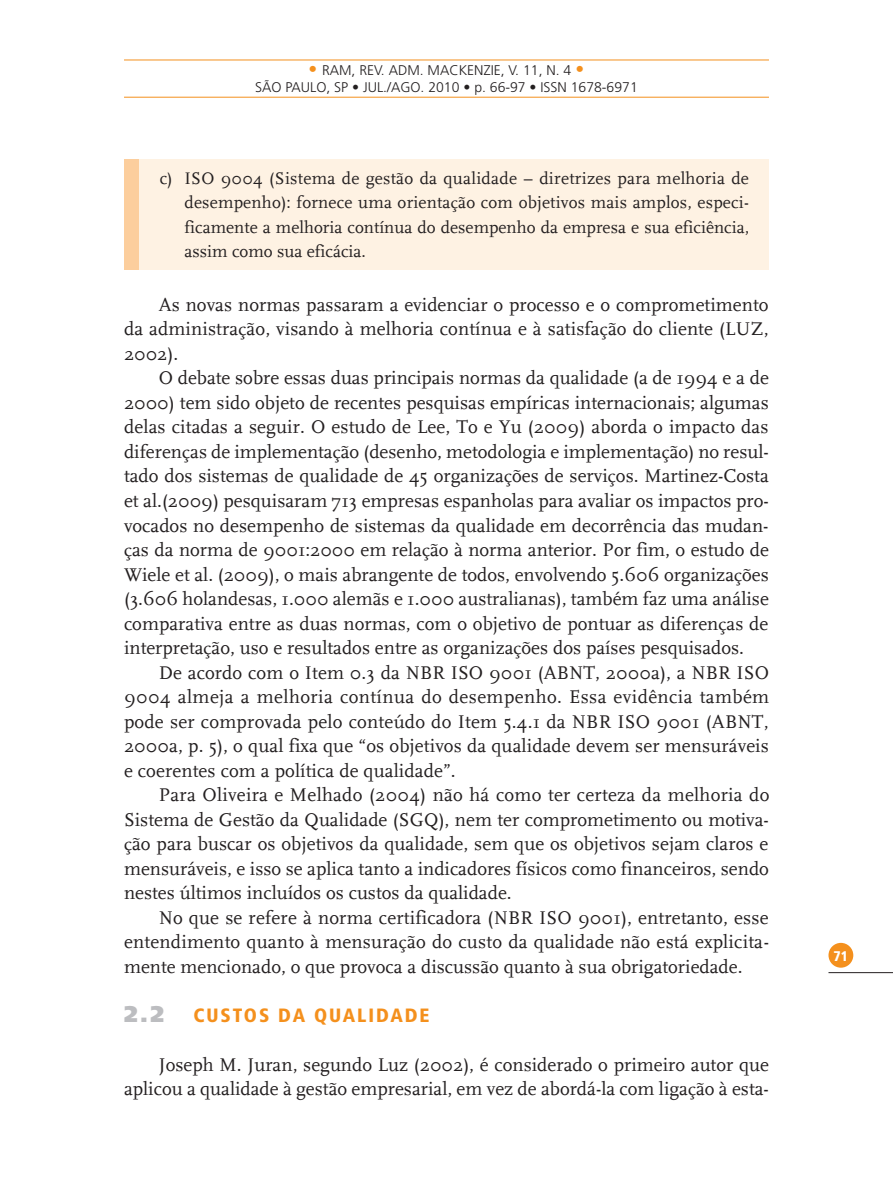
<style>
.page{position:relative;width:893px;height:1191px;background:#fff}
.page>*{position:absolute;margin:0;border:0;box-sizing:border-box;transform-origin:0 0}
.t1{font:900 22.75px "Frutiger LT Std";color:#bcbdc0}
.t2{font:19.25px/24.5px "FF Scala Definitive";color:#231f20;text-align:justify}
.t3{font:900 condensed 19.25px "Frutiger LT Std";letter-spacing:.1em;color:#f4901d}
.t4{font:17.5px/24.2px "FF Scala Definitive";color:#231f20;text-align:justify}
.t5{font:300 14px/16.8px "Frutiger LT Std";color:#231f20;text-align:center}
.t6{font:900 condensed 14px "Frutiger LT Std";color:#fff}
.s1{font-size:17.5px;color:#f4901d}
</style>
<div class="page">
<div style="left:828px;top:943px;width:25px;height:24px;background:#f4901d;border-radius:50%"></div>
<hr style="left:828px;top:972px;width:65px;height:1px;background:#231f20">
<hr style="left:124px;top:97px;width:645px;height:1px;background:#f4901d">
<hr style="left:124px;top:60px;width:645px;height:1px;background:#f4901d">
<div style="left:124px;top:159px;width:16px;height:110px;background:#fcce9d"></div>
<div style="left:140px;top:159px;width:629px;height:110px;background:#fef2e3"></div>
<p class="t5" style="left:255px;top:62px;width:384px"><span class="s1">•</span> RAM, REV. ADM. MACKENZIE, V. 11, N. 4 <span class="s1">•<br></span>SÃO PAULO, SP • JUL./AGO. 2010 • p. 66-97 • ISSN 1678-6971</p>
<p class="t4" style="left:185px;top:167px;width:566px;text-indent:-25px">c) ISO 9004 (Sistema de gestão da qualidade – diretrizes para melhoria de desempenho): fornece uma orientação com objetivos mais amplos, especi&shy;ficamente a melhoria contínua do desempenho da empresa e sua eficiência, assim como sua eficácia.</p>
<p class="t2" style="left:124px;top:293px;width:646px;text-indent:35px">As novas normas passaram a evidenciar o processo e o comprometimento da administração, visando à melhoria contínua e à satisfação do cliente (LUZ, 2002).</p>
<p class="t2" style="left:124px;top:366px;width:646px;text-indent:35px">O debate sobre essas duas principais normas da qualidade (a de 1994 e a de 2000) tem sido objeto de recentes pesquisas empíricas internacionais; algumas delas citadas a seguir. O estudo de Lee, To e Yu (2009) aborda o impacto das diferenças de implementação (desenho, metodologia e implementação) no resul&shy;tado dos sistemas de qualidade de 45 organizações de serviços. Martinez-Costa et al.(2009) pesquisaram 713 empresas espanholas para avaliar os impactos pro&shy;vocados no desempenho de sistemas da qualidade em decorrência das mudan&shy;ças da norma de 9001:2000 em relação à norma anterior. Por fim, o estudo de Wiele et al. (2009), o mais abrangente de todos, envolvendo 5.606 organizações (3.606 holandesas, 1.000 alemãs e 1.000 australianas), também faz uma análise comparativa entre as duas normas, com o objetivo de pontuar as diferenças de interpretação, uso e resultados entre as organizações dos países pesquisados.</p>
<p class="t2" style="left:124px;top:660px;width:647px;text-indent:35px">De acordo com o Item 0.3 da NBR ISO 9001 (ABNT, 2000a), a NBR ISO 9004 almeja a melhoria contínua do desempenho. Essa evidência também pode ser comprovada pelo conteúdo do Item 5.4.1 da NBR ISO 9001 (ABNT, 2000a, p. 5), o qual fixa que “os objetivos da qualidade devem ser mensuráveis e coerentes com a política de qualidade”.</p>
<p class="t2" style="left:124px;top:783px;width:647px;text-indent:35px">Para Oliveira e Melhado (2004) não há como ter certeza da melhoria do Sistema de Gestão da Qualidade (SGQ), nem ter comprometimento ou motiva&shy;ção para buscar os objetivos da qualidade, sem que os objetivos sejam claros e mensuráveis, e isso se aplica tanto a indicadores físicos como financeiros, sendo nestes últimos incluídos os custos da qualidade.</p>
<p class="t2" style="left:124px;top:905px;width:646px;text-indent:35px">No que se refere à norma certificadora (NBR ISO 9001), entretanto, esse entendimento quanto à mensuração do custo da qualidade não está explicita&shy;mente mencionado, o que provoca a discussão quanto à sua obrigatoriedade.</p>
<p class="t1" style="left:124px;top:999px;width:41px">2.2</p>
<p class="t3" style="left:193px;top:1003px;width:238px">CUSTOS DA QUALIDADE</p>
<p class="t2" style="left:124px;top:1052px;width:646px;text-align:right">Joseph M. Juran, segundo Luz (2002), é considerado o primeiro autor que aplicou a qualidade à gestão empresarial, em vez de abordá-la com ligação à esta-</p>
<p class="t6" style="left:834px;top:947px;width:16px">71</p>
</div>
